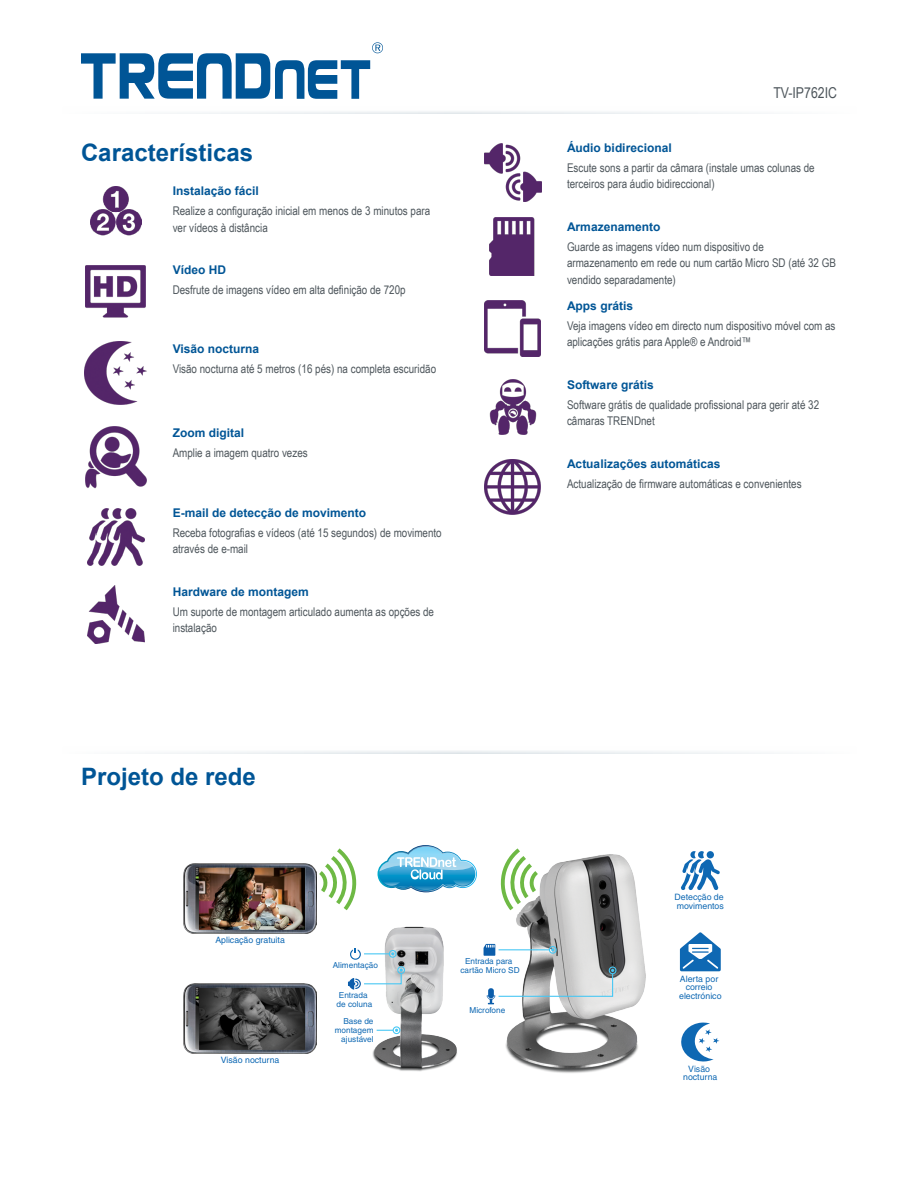
<style>
.page{position:relative;width:918px;height:1188px;background:#fff}
.page>*{position:absolute;margin:0;border:0;box-sizing:border-box;transform-origin:0 0}
.t1{font:700 24px "Arial";color:#005596}
.t2{font:15px "Arial Narrow";color:#4d555b}
.t3{font:12px/16.5px "Arial Narrow";color:#4d555b}
.t4{font:700 12px "Arial";color:#005596}
.t5{font:8.7px/8.7px "Helvetica";color:#0e68b3;text-align:center}
.t6{font:8.25px/8.9px "Helvetica";color:#0e68b3}
</style>
<div class="page">
<svg style="left:170px;top:111px;width:579px;height:3px"></svg>
<svg style="left:81px;top:42px;width:302px;height:57px"></svg>
<img style="left:484px;top:144px;width:58px;height:58px">
<img style="left:489px;top:217px;width:46px;height:59px">
<img style="left:484px;top:300px;width:57px;height:57px">
<img style="left:489px;top:380px;width:48px;height:55px">
<img style="left:485px;top:460px;width:55px;height:55px">
<img style="left:87px;top:586px;width:57px;height:57px">
<img style="left:87px;top:508px;width:57px;height:57px">
<img style="left:85px;top:427px;width:61px;height:61px">
<img style="left:84px;top:342px;width:63px;height:63px">
<img style="left:86px;top:266px;width:60px;height:52px">
<img style="left:90px;top:187px;width:51px;height:49px">
<img style="left:489px;top:854px;width:157px;height:219px">
<svg style="left:681px;top:851px;width:39px;height:39px"></svg>
<svg style="left:680px;top:932px;width:41px;height:39px"></svg>
<svg style="left:681px;top:1022px;width:38px;height:40px"></svg>
<img style="left:184px;top:983px;width:132px;height:71px">
<img style="left:184px;top:863px;width:132px;height:71px">
<svg style="left:378px;top:845px;width:99px;height:47px"></svg>
<img style="left:372px;top:926px;width:85px;height:146px">
<div style="left:549px;top:946px;width:8px;height:8px;border:1px solid #46c7f4;border-radius:50%"></div>
<hr style="left:499px;top:949px;width:51px;height:1px;background:#46c7f4">
<svg style="left:484px;top:944px;width:11px;height:12px"></svg>
<div style="left:389px;top:950px;width:8px;height:8px;border:1px solid #46c7f4;border-radius:50%"></div>
<svg style="left:350px;top:948px;width:44px;height:12px"></svg>
<div style="left:397px;top:966px;width:8px;height:8px;border:1px solid #46c7f4;border-radius:50%"></div>
<svg style="left:348px;top:969px;width:55px;height:21px"></svg>
<svg style="left:497px;top:848px;width:45px;height:67px"></svg>
<svg style="left:315px;top:848px;width:42px;height:67px"></svg>
<div style="left:609px;top:967px;width:7px;height:7px;border:1px solid #46c7f4;border-radius:50%"></div>
<svg style="left:487px;top:969px;width:127px;height:35px"></svg>
<div style="left:393px;top:1026px;width:7px;height:8px;border:1px solid #46c7f4;border-radius:50%"></div>
<svg style="left:377px;top:1029px;width:21px;height:3px"></svg>
<h1 class="t1" style="left:81px;top:136px;width:174px">Características</h1>
<p class="t4" style="left:173px;top:183px;width:88px">Instalação fácil</p>
<p class="t3" style="left:173px;top:202px;width:259px">Realize a configuração inicial em menos de 3 minutos para ver vídeos à distância</p>
<p class="t4" style="left:173px;top:262px;width:55px">Vídeo HD</p>
<p class="t3" style="left:173px;top:281px;width:235px">Desfrute de imagens vídeo em alta definição de 720p</p>
<p class="t4" style="left:173px;top:341px;width:88px">Visão nocturna</p>
<p class="t3" style="left:173px;top:360px;width:265px">Visão nocturna até 5 metros (16 pés) na completa escuridão</p>
<p class="t4" style="left:173px;top:425px;width:73px">Zoom digital</p>
<p class="t3" style="left:173px;top:444px;width:137px">Amplie a imagem quatro vezes</p>
<p class="t4" style="left:173px;top:505px;width:195px">E-mail de detecção de movimento</p>
<p class="t3" style="left:173px;top:524px;width:271px">Receba fotografias e vídeos (até 15 segundos) de movimento através de e-mail</p>
<p class="t4" style="left:173px;top:584px;width:138px">Hardware de montagem</p>
<p class="t3" style="left:173px;top:603px;width:263px">Um suporte de montagem articulado aumenta as opções de instalação</p>
<p class="t2" style="left:773px;top:81px;width:65px">TV-IP762IC</p>
<p class="t4" style="left:567px;top:140px;width:106px">Áudio bidirecional</p>
<p class="t3" style="left:567px;top:159px;width:249px">Escute sons a partir da câmara (instale umas colunas de terceiros para áudio bidireccional)</p>
<p class="t4" style="left:567px;top:219px;width:95px">Armazenamento</p>
<p class="t3" style="left:567px;top:238px;width:271px">Guarde as imagens vídeo num dispositivo de armazenamento em rede ou num cartão Micro SD (até 32 GB vendido separadamente)</p>
<p class="t4" style="left:567px;top:298px;width:68px">Apps grátis</p>
<p class="t3" style="left:567px;top:317px;width:270px">Veja imagens vídeo em directo num dispositivo móvel com as aplicações grátis para Apple® e Android™</p>
<p class="t4" style="left:567px;top:377px;width:88px">Software grátis</p>
<p class="t3" style="left:567px;top:396px;width:254px">Software grátis de qualidade profissional para gerir até 32 câmaras TRENDnet</p>
<p class="t4" style="left:567px;top:456px;width:155px">Actualizações automáticas</p>
<p class="t3" style="left:567px;top:475px;width:236px">Actualização de firmware automáticas e convenientes</p>
<h1 class="t1" style="left:81px;top:761px;width:176px">Projeto de rede</h1>
<p class="t5" style="left:215px;top:936px;width:71px">Aplicação gratuita</p>
<p class="t5" style="left:221px;top:1056px;width:60px">Visão nocturna</p>
<p class="t6" style="left:333px;top:961px;width:47px">Alimentação</p>
<p class="t6" style="left:337px;top:991px;width:37px">Entrada de coluna</p>
<p class="t6" style="left:335px;top:1017px;width:40px;text-align:right">Base de montagem ajustável</p>
<p class="t6" style="left:460px;top:957px;width:61px;text-align:center">Entrada para cartão Micro SD</p>
<p class="t6" style="left:470px;top:1006px;width:37px">Microfone</p>
<p class="t5" style="left:675px;top:893px;width:51px;text-align:left">Detecção de movimentos</p>
<p class="t5" style="left:679px;top:974px;width:44px">Alerta por correio electrónico</p>
<p class="t5" style="left:683px;top:1064px;width:36px">Visão nocturna</p>
</div>
